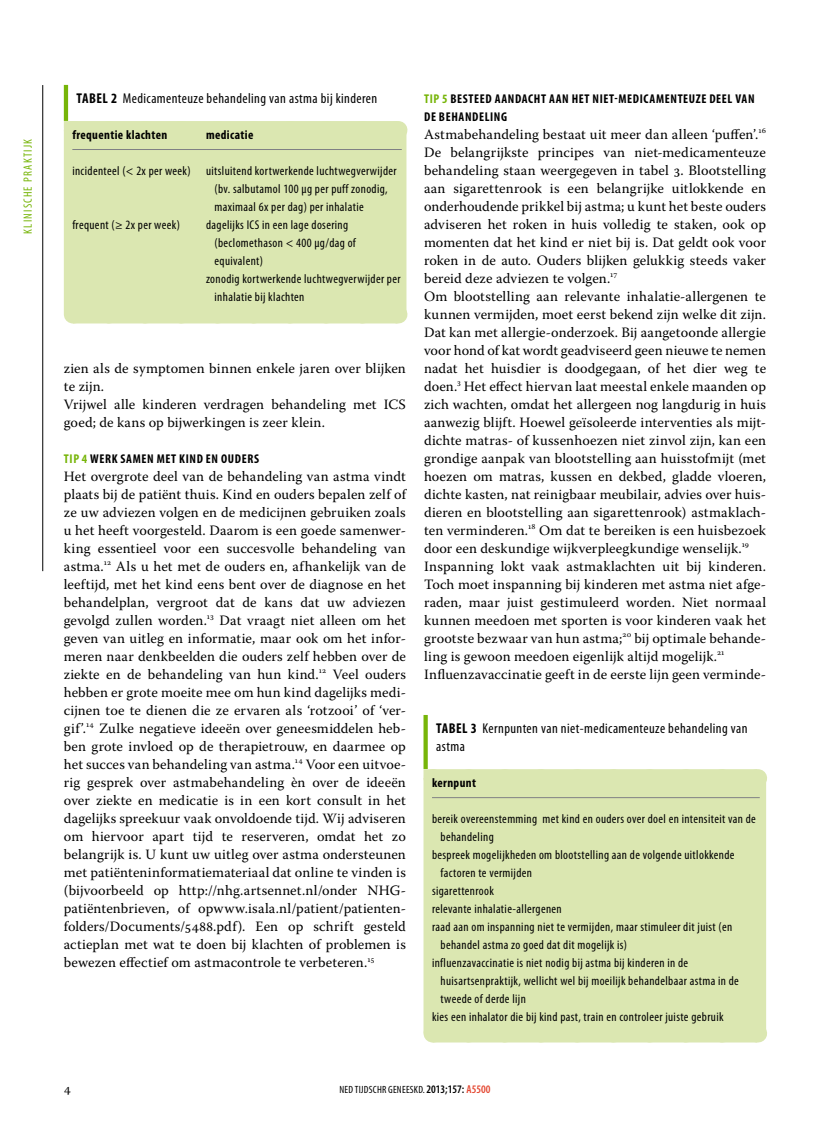
<style>
.page{position:relative;width:830px;height:1127px;background:#fff}
.page>*{position:absolute;margin:0;border:0;box-sizing:border-box;transform-origin:0 0}
.t1{font:14.25px/18px "Warnock Pro";letter-spacing:.01em;color:#000}
.t2{font:condensed 14.25px "Myriad Pro";letter-spacing:.03em;color:#000}
.t3{font:700 condensed 14.25px "Myriad Pro";color:#000}
.t4{font:13.5px "Warnock Pro";color:#000}
.t5{font:condensed 12.75px "Myriad Pro";letter-spacing:.03em;color:#000}
.t6{font:700 condensed 12.75px/18px "Myriad Pro";letter-spacing:.05em;color:#000}
.t7{font:condensed 12px "Myriad Pro";letter-spacing:.1em;color:#77b509}
.t8{font:condensed 10.5px "Myriad Pro";letter-spacing:.02em;color:#000}
.s1{font-weight:700}
.s2{color:#77b509}
.s3{font-weight:600;font-size:11.55px}
.s4{font-weight:600;font-size:11.55px;color:#e44731}
</style>
<div class="page">
<hr style="left:42px;top:85px;width:1px;height:486px;background:#000">
<div style="left:423px;top:777px;width:342px;height:256px;background:#dbe7b1"></div>
<svg style="left:423px;top:715px;width:4px;height:54px"></svg>
<div style="left:432px;top:769px;width:324px;height:18px;background:#dbe7b1"></div>
<svg style="left:472px;top:769px;width:266px;height:1px"></svg>
<svg style="left:756px;top:769px;width:1px;height:18px"></svg>
<div style="left:423px;top:769px;width:11px;height:8px;background:#dbe7b1"></div>
<hr style="left:432px;top:797px;width:327px;height:1px;background:#808184">
<div style="left:432px;top:1024px;width:324px;height:18px;background:#dbe7b1"></div>
<svg style="left:756px;top:1024px;width:1px;height:18px"></svg>
<div style="left:64px;top:129px;width:342px;height:185px;background:#dbe7b1"></div>
<hr style="left:64px;top:85px;width:4px;height:36px;background:#77b509">
<div style="left:73px;top:121px;width:324px;height:18px;background:#dbe7b1"></div>
<svg style="left:397px;top:121px;width:1px;height:18px"></svg>
<div style="left:64px;top:121px;width:10px;height:8px;background:#dbe7b1"></div>
<hr style="left:72px;top:149px;width:134px;height:1px;background:#808184">
<hr style="left:206px;top:149px;width:195px;height:1px;background:#808184">
<div style="left:73px;top:305px;width:324px;height:18px;background:#dbe7b1"></div>
<svg style="left:397px;top:305px;width:1px;height:18px"></svg>
<p class="t7" style="left:21px;top:234px;width:96px;rotate:-90deg">KLINISCHE PRAKTIJK</p>
<p class="t3" style="left:77px;top:90px;width:13px">TABEL</p>
<p class="t2" style="left:111px;top:91px;width:268px"><span class="s1">2</span> Medicamenteuze behandeling van astma bij kinderen</p>
<p class="t6" style="left:72px;top:126px;width:96px">FREQUENTIE KLACHTEN</p>
<p class="t6" style="left:206px;top:126px;width:49px">MEDICATIE</p>
<p class="t5" style="left:72px;top:164px;width:325px">incidenteel (&lt; 2x per week) uitsluitend kortwerkende luchtwegverwijder</p>
<p class="t5" style="left:214px;top:182px;width:174px">(bv. salbutamol 100 µg per puff zonodig,</p>
<p class="t5" style="left:214px;top:200px;width:151px">maximaal 6x per dag) per inhalatie</p>
<p class="t5" style="left:72px;top:218px;width:109px">frequent (≥ 2x per week)</p>
<p class="t5" style="left:206px;top:218px;width:144px">dagelijks ICS in een lage dosering</p>
<p class="t5" style="left:214px;top:236px;width:143px">(beclomethason &lt; 400 µg/dag of</p>
<p class="t5" style="left:214px;top:254px;width:50px">equivalent)</p>
<p class="t5" style="left:206px;top:272px;width:196px">zonodig kortwerkende luchtwegverwijder per</p>
<p class="t5" style="left:214px;top:290px;width:91px">inhalatie bij klachten</p>
<p class="t1" style="left:64px;top:359px;width:343px">zien als de symptomen binnen enkele jaren over blijken te zijn.<br>Vrijwel alle kinderen verdragen behandeling met ICS goed; de kans op bijwerkingen is zeer klein.</p>
<p class="t6" style="left:64px;top:450px;width:196px"><span class="s2">TIP 4</span> WERK SAMEN MET KIND EN OUDERS</p>
<p class="t1" style="left:64px;top:467px;width:343px;text-align:justify">Het overgrote deel van de behandeling van astma vindt plaats bij de patiënt thuis. Kind en ouders bepalen zelf of ze uw adviezen volgen en de medicijnen gebruiken zoals u het heeft voorgesteld. Daarom is een goede samenwer&shy;king essentieel voor een succesvolle behandeling van astma.<sup>12</sup> Als u het met de ouders en, afhankelijk van de leeftijd, met het kind eens bent over de diagnose en het behandelplan, vergroot dat de kans dat uw adviezen gevolgd zullen worden.<sup>13</sup> Dat vraagt niet alleen om het geven van uitleg en informatie, maar ook om het infor&shy;meren naar denkbeelden die ouders zelf hebben over de ziekte en de behandeling van hun kind.<sup>12</sup> Veel ouders hebben er grote moeite mee om hun kind dagelijks medi&shy;cijnen toe te dienen die ze ervaren als ‘rotzooi’ of ‘ver&shy;gif’.<sup>14</sup> Zulke negatieve ideeën over geneesmiddelen heb&shy;ben grote invloed op de therapietrouw, en daarmee op het succes van behandeling van astma.<sup>14</sup> Voor een uitvoe&shy;rig gesprek over astmabehandeling èn over de ideeën over ziekte en medicatie is in een kort consult in het dagelijks spreekuur vaak onvoldoende tijd. Wij adviseren om hiervoor apart tijd te reserveren, omdat het zo belangrijk is. U kunt uw uitleg over astma ondersteunen met patiënteninformatiemateriaal dat online te vinden is (bijvoorbeeld op http://nhg.artsennet.nl/onder NHG&shy;patiëntenbrieven, of opwww.isala.nl/patient/patienten&shy;folders/Documents/5488.pdf). Een op schrift gesteld actieplan met wat te doen bij klachten of problemen is bewezen effectief om astmacontrole te verbeteren.<sup>15</sup></p>
<p class="t6" style="left:424px;top:90px;width:332px"><span class="s2">TIP 5</span> BESTEED AANDACHT AAN HET NIET-MEDICAMENTEUZE DEEL VAN<br>DE BEHANDELING</p>
<p class="t1" style="left:424px;top:125px;width:343px">Astmabehandeling bestaat uit meer dan alleen ‘puffen’.<sup>16<br></sup>De belangrijkste principes van niet-medicamenteuze behandeling staan weergegeven in tabel 3. Blootstelling aan sigarettenrook is een belangrijke uitlokkende en onderhoudende prikkel bij astma; u kunt het beste ouders adviseren het roken in huis volledig te staken, ook op momenten dat het kind er niet bij is. Dat geldt ook voor roken in de auto. Ouders blijken gelukkig steeds vaker bereid deze adviezen te volgen.<sup>17<br></sup>Om blootstelling aan relevante inhalatie-allergenen te kunnen vermijden, moet eerst bekend zijn welke dit zijn.<br>Dat kan met allergie-onderzoek. Bij aangetoonde allergie voor hond of kat wordt geadviseerd geen nieuwe te nemen nadat het huisdier is doodgegaan, of het dier weg te doen.<sup>3</sup> Het effect hiervan laat meestal enkele maanden op zich wachten, omdat het allergeen nog langdurig in huis aanwezig blijft. Hoewel geïsoleerde interventies als mijt&shy;dichte matras- of kussenhoezen niet zinvol zijn, kan een grondige aanpak van blootstelling aan huisstofmijt (met hoezen om matras, kussen en dekbed, gladde vloeren, dichte kasten, nat reinigbaar meubilair, advies over huis&shy;dieren en blootstelling aan sigarettenrook) astmaklach&shy;ten verminderen.<sup>18</sup> Om dat te bereiken is een huisbezoek door een deskundige wijkverpleegkundige wenselijk.<sup>19<br></sup>Inspanning lokt vaak astmaklachten uit bij kinderen.<br>Toch moet inspanning bij kinderen met astma niet afge&shy;raden, maar juist gestimuleerd worden. Niet normaal kunnen meedoen met sporten is voor kinderen vaak het grootste bezwaar van hun astma;<sup>20</sup> bij optimale behande&shy;ling is gewoon meedoen eigenlijk altijd mogelijk.<sup>21<br></sup>Influenzavaccinatie geeft in de eerste lijn geen verminde-</p>
<p class="t3" style="left:436px;top:720px;width:13px">TABEL</p>
<p class="t2" style="left:470px;top:721px;width:278px"><span class="s1">3</span> Kernpunten van niet-medicamenteuze behandeling van</p>
<p class="t2" style="left:436px;top:739px;width:30px">astma</p>
<p class="t6" style="left:432px;top:774px;width:46px">KERNPUNT</p>
<p class="t5" style="left:432px;top:812px;width:325px">bereik overeenstemming met kind en ouders over doel en intensiteit van de</p>
<p class="t5" style="left:440px;top:830px;width:55px">behandeling</p>
<p class="t5" style="left:432px;top:848px;width:304px">bespreek mogelijkheden om blootstelling aan de volgende uitlokkende</p>
<p class="t5" style="left:440px;top:866px;width:93px">factoren te vermijden</p>
<p class="t5" style="left:432px;top:884px;width:63px">sigarettenrook</p>
<p class="t5" style="left:432px;top:902px;width:131px">relevante inhalatie-allergenen</p>
<p class="t5" style="left:432px;top:920px;width:301px">raad aan om inspanning niet te vermijden, maar stimuleer dit juist (en</p>
<p class="t5" style="left:440px;top:938px;width:188px">behandel astma zo goed dat dit mogelijk is)</p>
<p class="t5" style="left:432px;top:956px;width:257px">influenzavaccinatie is niet nodig bij astma bij kinderen in de</p>
<p class="t5" style="left:440px;top:974px;width:300px">huisartsenpraktijk, wellicht wel bij moeilijk behandelbaar astma in de</p>
<p class="t5" style="left:440px;top:992px;width:87px">tweede of derde lijn</p>
<p class="t5" style="left:432px;top:1010px;width:293px">kies een inhalator die bij kind past, train en controleer juiste gebruik</p>
<p class="t4" style="left:64px;top:1080px;width:9px">4</p>
<p class="t8" style="left:339px;top:1084px;width:152px">NED TIJDSCHR GENEESKD. <span class="s3">2013;157:</span> <span class="s4">A5500</span></p>
</div>
